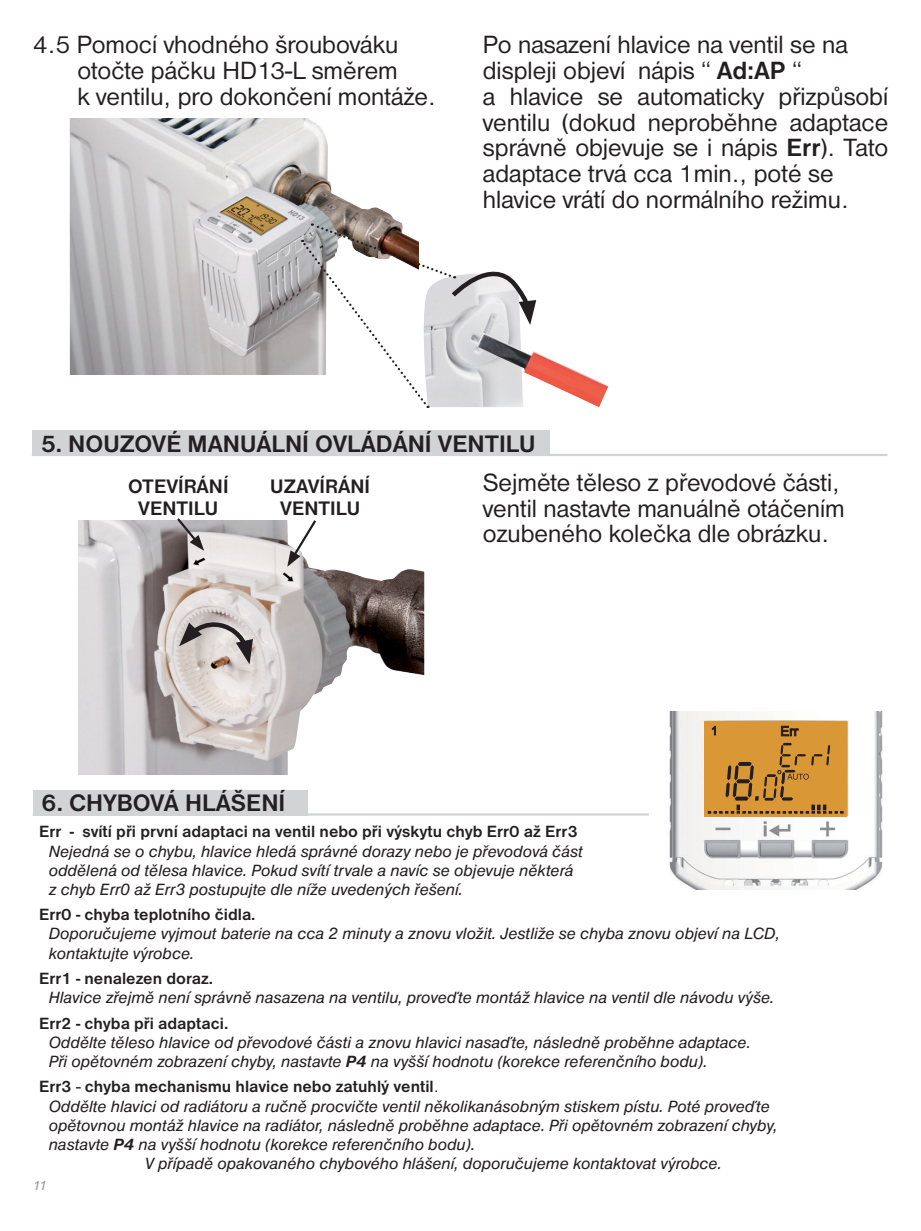
<style>
.page{position:relative;width:921px;height:1231px;background:#fff}
.page>*{position:absolute;margin:0;border:0;box-sizing:border-box;transform-origin:0 0}
.t1{font:25.88px/25.9px "Nimbus Sans DOT";color:#231f20}
.t2{font:700 24.75px "Nimbus Sans DOT";color:#231f20}
.t3{font:700 20.25px/22.5px "Nimbus Sans DOT";color:#231f20;text-align:center}
.t4{font:italic 16.88px/19.1px "Nimbus Sans DOT";color:#231f20}
.t5{font:700 16.88px "Nimbus Sans DOT";color:#231f20}
.t6{font:italic 13.5px "Nimbus Sans DOT";color:#939598}
.s1{font-weight:700}
.s2{font-weight:400}
</style>
<div class="page">
<hr style="left:32px;top:454px;width:854px;height:2px;background:#d1d3d4">
<div style="left:33px;top:430px;width:516px;height:26px;background:#d1d3d4"></div>
<hr style="left:33px;top:813px;width:615px;height:2px;background:#d1d3d4">
<div style="left:34px;top:790px;width:274px;height:25px;background:#d1d3d4"></div>
<img style="left:669px;top:712px;width:214px;height:177px">
<div style="left:704px;top:721px;width:142px;height:95px;background:#da9735"></div>
<svg style="left:711px;top:726px;width:4px;height:9px"></svg>
<svg style="left:780px;top:726px;width:18px;height:10px"></svg>
<svg style="left:708px;top:743px;width:134px;height:70px"></svg>
<img style="left:78px;top:520px;width:346px;height:254px">
<svg style="left:287px;top:520px;width:31px;height:47px"></svg>
<svg style="left:175px;top:518px;width:29px;height:33px"></svg>
<img style="left:70px;top:119px;width:329px;height:255px">
<svg style="left:300px;top:222px;width:236px;height:186px"></svg>
<img style="left:476px;top:333px;width:133px;height:114px">
<svg style="left:179px;top:620px;width:74px;height:44px;background:#b2aaa7"></svg>
<h1 class="t1" style="left:77px;top:34px;width:360px;text-indent:-45px">4.5 Pomocí vhodného šroubováku otočte páčku HD13-L směrem<br>k ventilu, pro dokončení montáže.</h1>
<p class="t1" style="left:482px;top:34px;width:407px">Po nasazení hlavice na ventil se na displeji objeví nápis “ <span class="s1">Ad:AP</span> “<br>a hlavice se automaticky přizpůsobí ventilu (dokud neproběhne adaptace správně objevuje se i nápis <span class="s1">Err</span>). Tato adaptace trvá cca 1min., poté se hlavice vrátí do normálního režimu.</p>
<h2 class="t2" style="left:40px;top:433px;width:496px">5. NOUZOVÉ MANUÁLNÍ OVLÁDÁNÍ VENTILU</h2>
<p class="t3" style="left:128px;top:475px;width:102px">OTEVÍRÁNÍ<br>VENTILU</p>
<h1 class="t1" style="left:482px;top:471px;width:363px">Sejměte těleso z převodové části, ventil nastavte manuálně otáčením ozubeného kolečka dle obrázku.</h1>
<p class="t3" style="left:270px;top:475px;width:101px">UZAVÍRÁNÍ<br>VENTILU</p>
<h2 class="t2" style="left:41px;top:793px;width:245px">6. CHYBOVÁ HLÁŠENÍ</h2>
<p class="t5" style="left:39px;top:825px;width:540px">Err - svítí při první adaptaci na ventil nebo při výskytu chyb Err0 až Err3</p>
<p class="t4" style="left:49px;top:841px;width:535px">Nejedná se o chybu, hlavice hledá správné dorazy nebo je převodová část oddělená od tělesa hlavice. Pokud svítí trvale a navíc se objevuje některá z chyb Err0 až Err3 postupujte dle níže uvedených řešení.</p>
<p class="t5" style="left:39px;top:908px;width:218px">Err0 - chyba teplotního čidla.</p>
<p class="t4" style="left:49px;top:924px;width:732px">Doporučujeme vyjmout baterie na cca 2 minuty a znovu vložit. Jestliže se chyba znovu objeví na LCD, kontaktujte výrobce.</p>
<p class="t5" style="left:39px;top:971px;width:175px">Err1 - nenalezen doraz.</p>
<p class="t4" style="left:49px;top:987px;width:726px">Hlavice zřejmě není správně nasazena na ventilu, proveďte montáž hlavice na ventil dle návodu výše.</p>
<p class="t5" style="left:39px;top:1016px;width:191px">Err2 - chyba při adaptaci.</p>
<p class="t4" style="left:49px;top:1032px;width:703px">Oddělte těleso hlavice od převodové části a znovu hlavici nasaďte, následně proběhne adaptace.<br>Při opětovném zobrazení chyby, nastavte <span class="s1">P4</span> na vyšší hodnotu (korekce referenčního bodu).</p>
<p class="t5" style="left:39px;top:1080px;width:401px">Err3 <span class="s2">-</span> chyba mechanismu hlavice nebo zatuhlý ventil<span class="s2">.</span></p>
<p class="t4" style="left:49px;top:1096px;width:722px">Oddělte hlavici od radiátoru a ručně procvičte ventil několikanásobným stiskem pístu. Poté proveďte</p>
<p class="t4" style="left:49px;top:1115px;width:729px">opětovnou montáž hlavice na radiátor, následně proběhne adaptace. Při opětovném zobrazení chyby,</p>
<p class="t4" style="left:49px;top:1134px;width:427px">nastavte <span class="s1">P4</span> na vyšší hodnotu (korekce referenčního bodu).</p>
<p class="t4" style="left:145px;top:1153px;width:578px">V případě opakovaného chybového hlášení, doporučujeme kontaktovat výrobce.</p>
<p class="t6" style="left:33px;top:1177px;width:16px">11</p>
</div>
